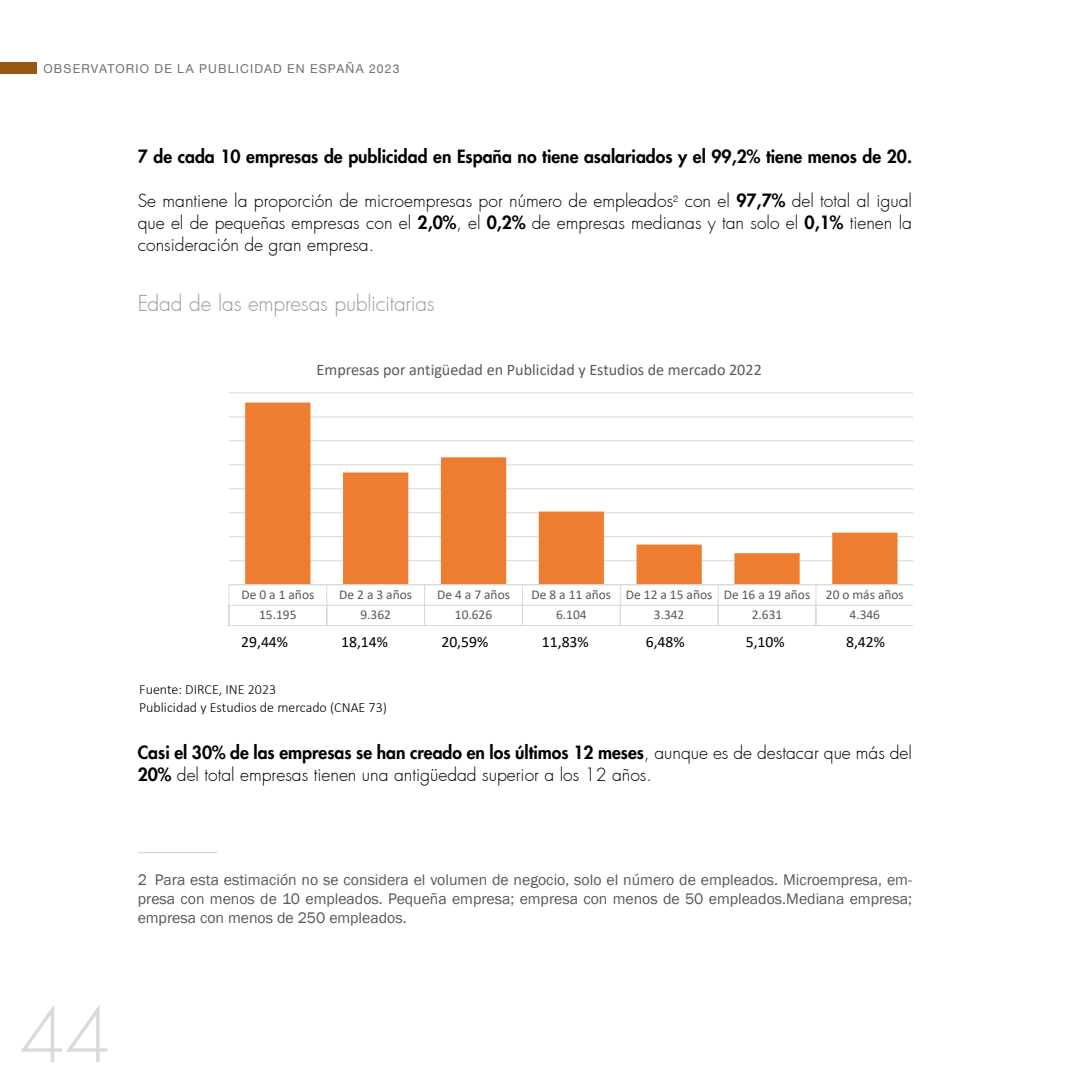
<style>
.page{position:relative;width:1092px;height:1092px;background:#fff}
.page>*{position:absolute;margin:0;border:0;box-sizing:border-box;transform-origin:0 0}
.t1{font:300 73.5px "Futura";color:#dadada}
.Nivel_2_apartado_cap{font:300 21px "Futura";letter-spacing:-.01em;color:#9d9d9c}
.t2{font:300 17.5px/21.9px "Futura";color:#000;text-align:justify}
.t3{font:800 17.5px "Futura";color:#000}
.t4{font:16.1px "Calibri";color:#595959}
.Texto_nota_pie{font:15.75px/18.9px "Franklin Gothic";color:#575756;text-align:justify}
.t5{font:15.75px "Calibri";letter-spacing:-.005em;color:#000}
.Pie_de_tabla{font:300 14px/17.5px "Calibri";color:#000}
.t6{font:13.47px "Calibri";letter-spacing:.005em;color:#595959}
.t7{font:12.25px "Helvetica Neue LT Com";letter-spacing:.095em;color:#706f6f}
.s1{font-weight:800}
</style>
<div class="page">
<div style="left:0;top:62px;width:37px;height:11px;background:#965812"></div>
<hr style="left:138px;top:852px;width:79px;height:1px;background:#dcd4bb">
<hr style="left:229px;top:560px;width:683px;height:1px;background:#d9d9d9">
<hr style="left:229px;top:536px;width:683px;height:1px;background:#d9d9d9">
<hr style="left:229px;top:512px;width:683px;height:1px;background:#d9d9d9">
<hr style="left:229px;top:488px;width:683px;height:1px;background:#d9d9d9">
<hr style="left:229px;top:464px;width:683px;height:1px;background:#d9d9d9">
<hr style="left:229px;top:440px;width:683px;height:1px;background:#d9d9d9">
<hr style="left:229px;top:416px;width:683px;height:1px;background:#d9d9d9">
<hr style="left:229px;top:392px;width:683px;height:1px;background:#d9d9d9">
<svg style="left:245px;top:402px;width:652px;height:182px"></svg>
<hr style="left:229px;top:584px;width:683px;height:1px;background:#d9d9d9">
<hr style="left:171px;top:604px;width:741px;height:1px;background:#d9d9d9">
<hr style="left:171px;top:625px;width:741px;height:1px;background:#d9d9d9">
<svg style="left:228px;top:585px;width:1px;height:40px"></svg>
<svg style="left:326px;top:585px;width:1px;height:40px"></svg>
<svg style="left:424px;top:585px;width:1px;height:40px"></svg>
<svg style="left:522px;top:585px;width:1px;height:40px"></svg>
<svg style="left:619px;top:585px;width:1px;height:40px"></svg>
<svg style="left:717px;top:585px;width:1px;height:40px"></svg>
<svg style="left:815px;top:585px;width:1px;height:40px"></svg>
<div style="left:160px;top:599px;width:67px;height:30px;background:#fff"></div>
<p class="t7" style="left:43px;top:61px;width:357px">OBSERVATORIO DE LA PUBLICIDAD EN ESPAÑA 2023</p>
<p class="t3" style="left:138px;top:145px;width:775px">7 de cada 10 empresas de publicidad en España no tiene asalariados y el 99,2% tiene menos de 20.</p>
<p class="t2" style="left:138px;top:190px;width:775px">Se mantiene la proporción de microempresas por número de empleados<sup>2</sup> con el <span class="s1">97,7%</span> del total al igual que el de pequeñas empresas con el <span class="s1">2,0%</span>, el <span class="s1">0,2%</span> de empresas medianas y tan solo el <span class="s1">0,1%</span> tienen la consideración de gran empresa.</p>
<p class="Nivel_2_apartado_cap" style="left:138px;top:290px;width:298px">Edad de las empresas publicitarias</p>
<p class="t4" style="left:316px;top:358px;width:447px">Empresas por antigüedad en Publicidad y Estudios de mercado 2022</p>
<p class="t6" style="left:241px;top:585px;width:74px">De 0 a 1 años</p>
<p class="t6" style="left:339px;top:585px;width:74px">De 2 a 3 años</p>
<p class="t6" style="left:437px;top:585px;width:74px">De 4 a 7 años</p>
<p class="t6" style="left:531px;top:585px;width:374px">De 8 a 11 años De 12 a 15 años De 16 a 19 años 20 o más años</p>
<p class="t6" style="left:259px;top:605px;width:39px">15.195</p>
<p class="t6" style="left:360px;top:605px;width:32px">9.362</p>
<p class="t6" style="left:455px;top:605px;width:39px">10.626</p>
<p class="t6" style="left:556px;top:605px;width:32px">6.104</p>
<p class="t6" style="left:653px;top:605px;width:32px">3.342</p>
<p class="t6" style="left:751px;top:605px;width:32px">2.631</p>
<p class="t6" style="left:849px;top:605px;width:32px">4.346</p>
<p class="t5" style="left:241px;top:630px;width:48px">29,44%</p>
<p class="t5" style="left:341px;top:630px;width:48px">18,14%</p>
<p class="t5" style="left:441px;top:630px;width:48px">20,59%</p>
<p class="t5" style="left:542px;top:630px;width:48px">11,83%</p>
<p class="t5" style="left:645px;top:630px;width:40px">6,48%</p>
<p class="t5" style="left:745px;top:630px;width:40px">5,10%</p>
<p class="t5" style="left:846px;top:630px;width:40px">8,42%</p>
<p class="Pie_de_tabla" style="left:139px;top:680px;width:249px">Fuente: DIRCE, INE 2023<br>Publicidad y Estudios de mercado (CNAE 73)</p>
<p class="t2" style="left:138px;top:742px;width:775px"><span class="s1">Casi el 30% de las empresas se han creado en los últimos 12 meses</span>, aunque es de destacar que más del<br><span class="s1">20%</span> del total empresas tienen una antigüedad superior a los 12 años.</p>
<p class="Texto_nota_pie" style="left:138px;top:871px;width:775px">2 Para esta estimación no se considera el volumen de negocio, solo el número de empleados. Microempresa, em&shy;presa con menos de 10 empleados. Pequeña empresa; empresa con menos de 50 empleados.Mediana empresa; empresa con menos de 250 empleados.</p>
<h1 class="t1" style="left:20px;top:988px;width:92px">44</h1>
</div>
